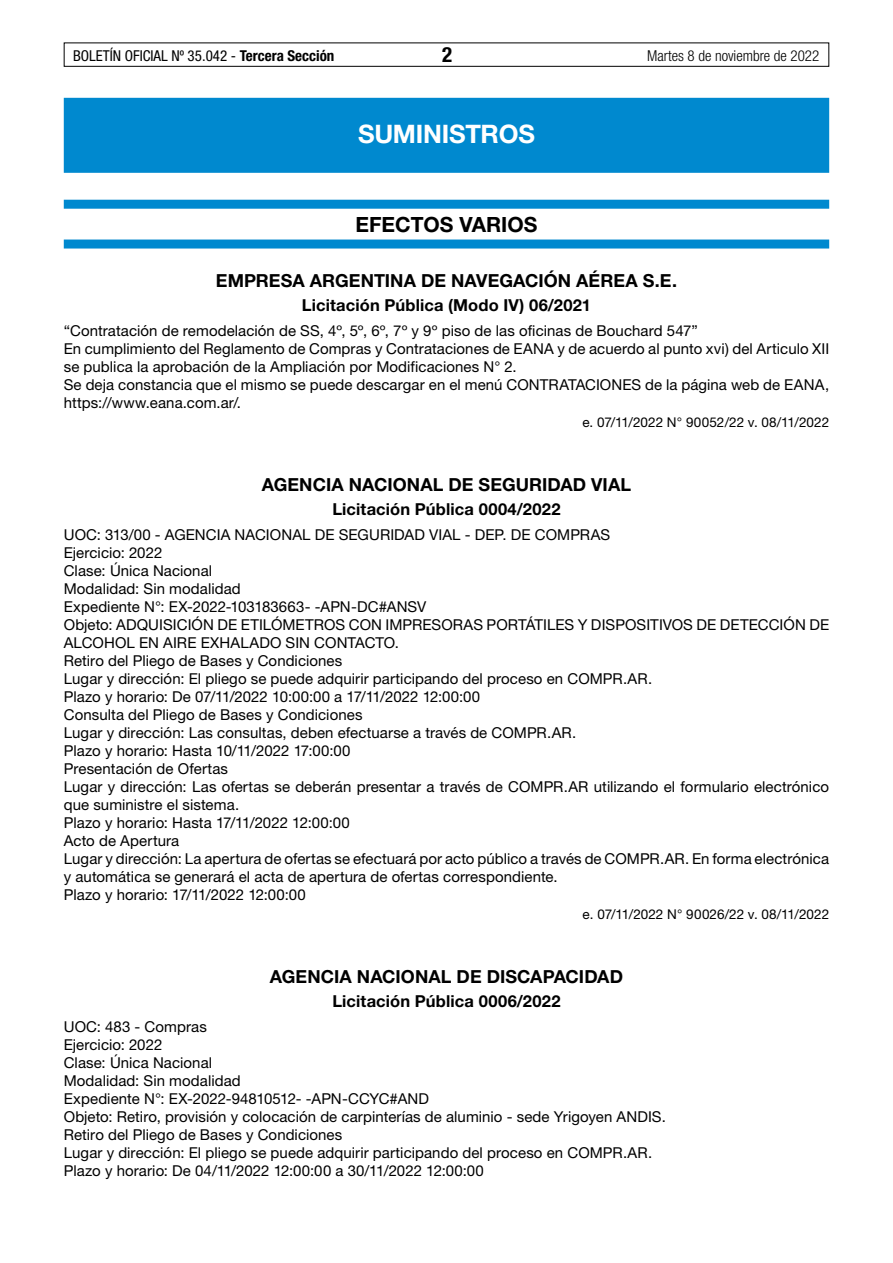
<style>
.page{position:relative;width:893px;height:1263px;background:#fff}
.page>*{position:absolute;margin:0;border:0;box-sizing:border-box;transform-origin:0 0}
.t1{font:700 25.5px "Helvetica Neue LT Std";letter-spacing:-.01em;color:#fff}
.t2{font:700 21px "Helvetica Neue LT Std";color:#000}
.t3{font:700 condensed 21px "Helvetica Neue LT Std";color:#000}
.t4{font:700 18px "Helvetica Neue LT Std";letter-spacing:.005em;color:#000}
.t5{font:700 16.5px "Helvetica Neue LT Std";letter-spacing:.01em;color:#000}
.t6{font:15px/18px "Helvetica Neue LT Std";letter-spacing:.005em;color:#000}
.t7{font:condensed 15px "Helvetica Neue LT Std";color:#000}
.t8{font:300 condensed 15px "Helvetica Neue LT Std";color:#000}
.t9{font:13.5px "Helvetica Neue LT Std";letter-spacing:.005em;color:#000}
.s1{font-weight:700}
</style>
<div class="page">
<div style="left:64px;top:43px;width:765px;height:24px;border:1px solid #000"></div>
<div style="left:64px;top:98px;width:765px;height:75px;background:#0089cf"></div>
<div style="left:64px;top:200px;width:765px;height:9px;background:#0089cf"></div>
<div style="left:64px;top:240px;width:765px;height:9px;background:#0089cf"></div>
<p class="t7" style="left:73px;top:47px;width:263px">BOLETÍN OFICIAL Nº 35.042 - <span class="s1">Tercera Sección</span></p>
<h2 class="t3" style="left:442px;top:42px;width:12px">2</h2>
<p class="t8" style="left:647px;top:47px;width:174px">Martes 8 de noviembre de 2022</p>
<h1 class="t1" style="left:358px;top:118px;width:178px">SUMINISTROS</h1>
<h2 class="t2" style="left:356px;top:212px;width:183px">EFECTOS VARIOS</h2>
<p class="t4" style="left:216px;top:270px;width:463px">EMPRESA ARGENTINA DE NAVEGACIÓN AÉREA S.E.</p>
<p class="t5" style="left:302px;top:295px;width:291px">Licitación Pública (Modo IV) 06/2021</p>
<p class="t6" style="left:64px;top:321px;width:767px">“Contratación de remodelación de SS, 4º, 5º, 6º, 7º y 9º piso de las oficinas de Bouchard 547”<br>En cumplimiento del Reglamento de Compras y Contrataciones de EANA y de acuerdo al punto xvi) del Articulo XII se publica la aprobación de la Ampliación por Modificaciones N° 2.<br>Se deja constancia que el mismo se puede descargar en el menú CONTRATACIONES de la página web de EANA, https://www.eana.com.ar/.</p>
<p class="t9" style="left:582px;top:414px;width:248px">e. 07/11/2022 N° 90052/22 v. 08/11/2022</p>
<p class="t4" style="left:262px;top:473px;width:371px">AGENCIA NACIONAL DE SEGURIDAD VIAL</p>
<p class="t5" style="left:332px;top:499px;width:230px">Licitación Pública 0004/2022</p>
<p class="t6" style="left:64px;top:525px;width:767px">UOC: 313/00 - AGENCIA NACIONAL DE SEGURIDAD VIAL - DEP. DE COMPRAS<br>Ejercicio: 2022<br>Clase: Única Nacional<br>Modalidad: Sin modalidad<br>Expediente N°: EX-2022-103183663- -APN-DC#ANSV<br>Objeto: ADQUISICIÓN DE ETILÓMETROS CON IMPRESORAS PORTÁTILES Y DISPOSITIVOS DE DETECCIÓN DE ALCOHOL EN AIRE EXHALADO SIN CONTACTO.<br>Retiro del Pliego de Bases y Condiciones<br>Lugar y dirección: El pliego se puede adquirir participando del proceso en COMPR.AR.<br>Plazo y horario: De 07/11/2022 10:00:00 a 17/11/2022 12:00:00<br>Consulta del Pliego de Bases y Condiciones<br>Lugar y dirección: Las consultas, deben efectuarse a través de COMPR.AR.<br>Plazo y horario: Hasta 10/11/2022 17:00:00<br>Presentación de Ofertas<br>Lugar y dirección: Las ofertas se deberán presentar a través de COMPR.AR utilizando el formulario electrónico que suministre el sistema.<br>Plazo y horario: Hasta 17/11/2022 12:00:00<br>Acto de Apertura<br>Lugar y dirección: La apertura de ofertas se efectuará por acto público a través de COMPR.AR. En forma electrónica y automática se generará el acta de apertura de ofertas correspondiente.<br>Plazo y horario: 17/11/2022 12:00:00</p>
<p class="t9" style="left:583px;top:906px;width:248px">e. 07/11/2022 N° 90026/22 v. 08/11/2022</p>
<p class="t4" style="left:270px;top:965px;width:354px">AGENCIA NACIONAL DE DISCAPACIDAD</p>
<p class="t5" style="left:332px;top:991px;width:230px">Licitación Pública 0006/2022</p>
<p class="t6" style="left:64px;top:1017px;width:604px">UOC: 483 - Compras<br>Ejercicio: 2022<br>Clase: Única Nacional<br>Modalidad: Sin modalidad<br>Expediente N°: EX-2022-94810512- -APN-CCYC#AND<br>Objeto: Retiro, provisión y colocación de carpinterías de aluminio - sede Yrigoyen ANDIS.<br>Retiro del Pliego de Bases y Condiciones<br>Lugar y dirección: El pliego se puede adquirir participando del proceso en COMPR.AR.<br>Plazo y horario: De 04/11/2022 12:00:00 a 30/11/2022 12:00:00</p>
</div>
